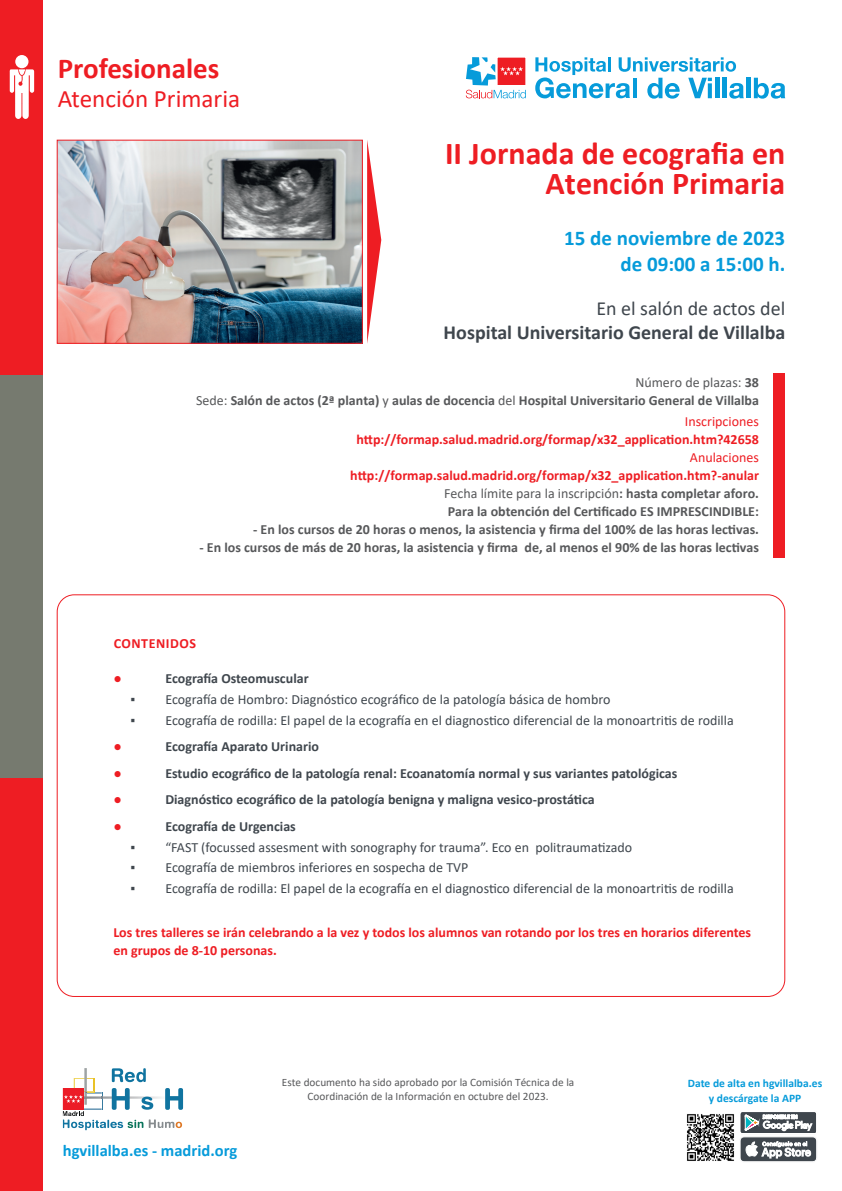
<style>
.page{position:relative;width:842px;height:1191px;background:#fff}
.page>*{position:absolute;margin:0;border:0;box-sizing:border-box;transform-origin:0 0}
.t1{font:700 32px/30px "Calibri";color:#ee1d23;text-align:right}
.t2{font:700 29px "Calibri";color:#ee1d23}
.t3{font:25.1px "Calibri";color:#ee1d23}
.t4{font:700 21px "Calibri";color:#069bda}
.t5{font:700 20px "Calibri";color:#3f464d}
.t6{font:20px "Calibri";color:#3f464d}
.t7{font:700 16.6px "Calibri";color:#069bda}
.QUE_HACE{font:14px "Calibri";color:#3f464d}
.QUE_HACE-2{font:700 14px "Calibri";color:#57585a}
.QUE_HACE-3{font:700 14px/18px "Calibri";color:#ee1d23}
.QUE_HACE-4{font:700 14px "Calibri";color:#3f464d}
.QUE_HACE-5{font:14px "Calibri";color:#57585a}
.QUE_HACE-6{font:14px "Calibri";color:#ee1d23}
.QUE_HACE-7{font:700 14px "Calibri";letter-spacing:.04em;color:#ee1d23}
.t8{font:700 11.5px "Calibri";color:#069bda}
.t9{font:11.3px/14.1px "Calibri";color:#57585a;text-align:center}
.s1{font-weight:700}
.s2{font-weight:400}
</style>
<div class="page">
<img style="left:59px;top:142px;width:302px;height:200px">
<div style="left:57px;top:140px;width:306px;height:204px;border:1px solid #ee1d23"></div>
<div style="left:773px;top:373px;width:11px;height:184px;background:#ee1d23"></div>
<svg style="left:367px;top:140px;width:14px;height:203px"></svg>
<svg style="left:466px;top:57px;width:60px;height:41px"></svg>
<div style="left:746px;top:78px;width:5px;height:20px;background:#069bda"></div>
<svg style="left:754px;top:78px;width:31px;height:21px"></svg>
<svg style="left:535px;top:57px;width:209px;height:42px"></svg>
<svg style="left:64px;top:1068px;width:119px;height:62px"></svg>
<img style="left:687px;top:1114px;width:47px;height:47px">
<svg style="left:740px;top:1112px;width:77px;height:50px"></svg>
<div style="left:0;top:0;width:43px;height:1191px;background:#ee1d23"></div>
<div style="left:0;top:375px;width:43px;height:403px;background:#767a6f"></div>
<div style="left:15px;top:55px;width:13px;height:13px;background:#fff;border-radius:50%"></div>
<svg style="left:10px;top:69px;width:24px;height:50px"></svg>
<p class="t2" style="left:58px;top:48px;width:163px">Profesionales</p>
<p class="t3" style="left:58px;top:81px;width:184px">Atención Primaria</p>
<p class="t1" style="left:445px;top:138px;width:342px">II Jornada de ecografia en<br>Atención Primaria</p>
<p class="t4" style="left:564px;top:223px;width:223px">15 de noviembre de 2023</p>
<p class="t4" style="left:620px;top:249px;width:166px">de 09:00 a 15:00 h.</p>
<p class="t6" style="left:596px;top:294px;width:190px">En el salón de actos del</p>
<p class="t5" style="left:444px;top:318px;width:343px">Hospital Universitario General de Villalba</p>
<p class="QUE_HACE-5" style="left:635px;top:373px;width:125px">Número de plazas: <span class="s1">38</span></p>
<p class="QUE_HACE-2" style="left:196px;top:390px;width:564px"><span class="s2">Sede:</span> Salón de actos (2ª planta) <span class="s2">y</span> aulas de docencia <span class="s2">del</span> Hospital Universitario General de Villalba</p>
<p class="QUE_HACE-6" style="left:685px;top:411px;width:76px">Inscripciones</p>
<p class="QUE_HACE-3" style="left:356px;top:430px;width:404px">http://formap.salud.madrid.org/formap/x32_application.htm?42658</p>
<p class="QUE_HACE-6" style="left:690px;top:447px;width:71px">Anulaciones</p>
<p class="QUE_HACE-3" style="left:350px;top:466px;width:410px">http://formap.salud.madrid.org/formap/x32_application.htm?-anular</p>
<p class="QUE_HACE-5" style="left:444px;top:483px;width:316px">Fecha límite para la inscripción<span class="s1">: hasta completar aforo.</span></p>
<p class="QUE_HACE-2" style="left:448px;top:501px;width:313px">Para la obtención del Certificado ES IMPRESCINDIBLE:</p>
<p class="QUE_HACE-2" style="left:253px;top:519px;width:507px">- En los cursos de 20 horas o menos, la asistencia y firma del 100% de las horas lectivas.</p>
<p class="QUE_HACE-2" style="left:199px;top:537px;width:561px">- En los cursos de más de 20 horas, la asistencia y firma de, al menos el 90% de las horas lectivas</p>
<p class="QUE_HACE-7" style="left:114px;top:633px;width:84px">CONTENIDOS</p>
<p class="QUE_HACE-3" style="left:113px;top:669px;width:10px">●</p>
<p class="QUE_HACE-4" style="left:165px;top:668px;width:145px">Ecografía Osteomuscular</p>
<p class="QUE_HACE" style="left:130px;top:689px;width:481px">▪ Ecografía de Hombro: Diagnóstico ecográfico de la patología básica de hombro</p>
<p class="QUE_HACE" style="left:130px;top:710px;width:605px">▪ Ecografía de rodilla: El papel de la ecografía en el diagnostico diferencial de la monoartritis de rodilla</p>
<p class="QUE_HACE-3" style="left:113px;top:737px;width:10px">●</p>
<p class="QUE_HACE-4" style="left:165px;top:736px;width:155px">Ecografía Aparato Urinario</p>
<p class="QUE_HACE-3" style="left:113px;top:764px;width:10px">●</p>
<p class="QUE_HACE-4" style="left:165px;top:763px;width:513px">Estudio ecográfico de la patología renal: Ecoanatomía normal y sus variantes patológicas</p>
<p class="QUE_HACE-3" style="left:113px;top:790px;width:10px">●</p>
<p class="QUE_HACE-4" style="left:165px;top:789px;width:431px">Diagnóstico ecográfico de la patología benigna y maligna vesico-prostática</p>
<p class="QUE_HACE-3" style="left:113px;top:817px;width:10px">●</p>
<p class="QUE_HACE-4" style="left:165px;top:816px;width:132px">Ecografía de Urgencias</p>
<p class="QUE_HACE" style="left:130px;top:837px;width:503px">▪ “FAST (focussed assesment with sonography for trauma”. Eco en politraumatizado</p>
<p class="QUE_HACE" style="left:130px;top:858px;width:339px">▪ Ecografía de miembros inferiores en sospecha de TVP</p>
<p class="QUE_HACE" style="left:130px;top:879px;width:605px">▪ Ecografía de rodilla: El papel de la ecografía en el diagnostico diferencial de la monoartritis de rodilla</p>
<p class="QUE_HACE-3" style="left:113px;top:923px;width:639px">Los tres talleres se irán celebrando a la vez y todos los alumnos van rotando por los tres en horarios diferentes en grupos de 8-10 personas.</p>
<p class="t7" style="left:63px;top:1138px;width:176px">hgvillalba.es - madrid.org</p>
<p class="t9" style="left:282px;top:1074px;width:294px">Este documento ha sido aprobado por la Comisión Técnica de la<br>Coordinación de la Información en octubre del 2023.</p>
<p class="t8" style="left:688px;top:1075px;width:136px">Date de alta en hgvillalba.es</p>
<p class="t8" style="left:709px;top:1089px;width:94px">y descárgate la APP</p>
</div>
